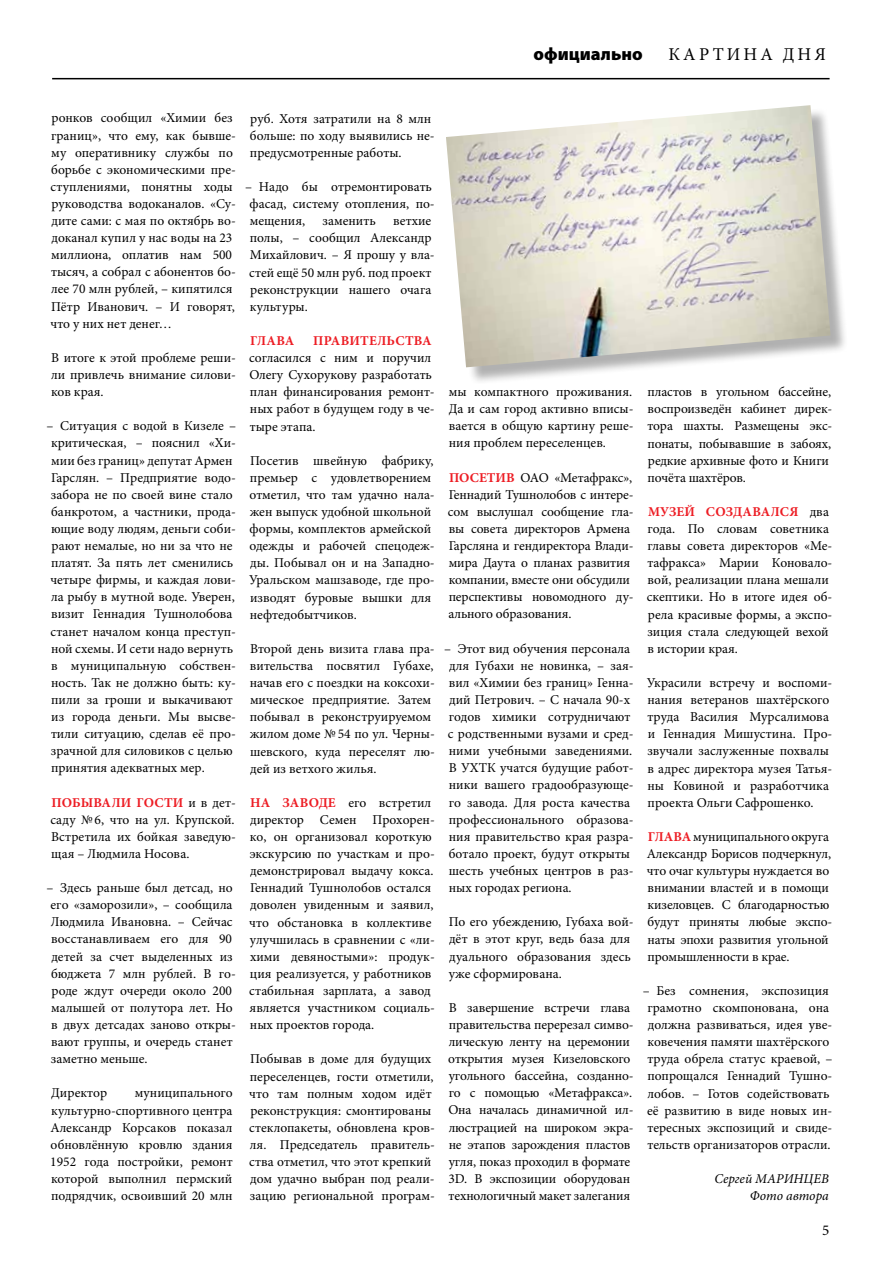
<style>
.page{position:relative;width:893px;height:1263px;background:#fff}
.page>*{position:absolute;margin:0;border:0;box-sizing:border-box;transform-origin:0 0}
.t1{font:900 18px "Myriad Pro";color:#000}
.t2{font:18px "Minion Pro";color:#000}
.t3{font:15px "Minion Pro";color:#000}
.t4{font:13.5px/17.1px "Minion Pro";color:#000}
.t5{font:italic 13.5px/17.1px "Minion Pro";color:#000;text-align:right}
.t6{font:700 13.5px "Minion Pro";letter-spacing:.01em;color:#ed1d24}
.s1{font-weight:700;color:#ed1d24}
</style>
<div class="page">
<hr style="left:52px;top:78px;width:778px;height:1px;background:#000">
<div style="left:449px;top:108px;width:400px;height:277px;background:#000;opacity:.31"></div>
<img style="left:446px;top:105px;width:385px;height:262px">
<h1 class="t1" style="left:534px;top:42px;width:111px">официально</h1>
<h1 class="t2" style="left:668px;top:42px;width:15px">карт</h1>
<h1 class="t2" style="left:727px;top:42px;width:32px">ина</h1>
<h1 class="t2" style="left:783px;top:42px;width:15px">дня</h1>
<p class="t4" style="left:50px;top:110px;width:187px">ронков сообщил «Химии без границ», что ему, как бывше‑ му оперативнику службы по борьбе с экономическими пре‑ ступлениями, понятны ходы руководства водоканалов. «Су‑ дите сами: с мая по октябрь во‑ доканал купил у нас воды на 23 миллиона, оплатив нам 500 тысяч, а собрал с абонентов бо‑ лее 70 млн рублей, – кипятился<br>Пётр Иванович. – И говорят, что у них нет денег…</p>
<p class="t4" style="left:51px;top:349px;width:186px;text-align:justify">В итоге к этой проблеме реши‑ ли привлечь внимание силови‑ ков края.</p>
<p class="t4" style="left:46px;top:417px;width:191px">– Ситуация с водой в Кизеле – критическая, – пояснил «Хи‑ мии без границ» депутат Армен<br>Гарслян. – Предприятие водо‑ забора не по своей вине стало банкротом, а частники, прода‑ ющие воду людям, деньги соби‑ рают немалые, но ни за что не платят. За пять лет сменились четыре фирмы, и каждая лови‑ ла рыбу в мутной воде. Уверен, визит Геннадия Тушнолобова станет началом конца преступ‑ ной схемы. И сети надо вернуть в муниципальную собствен‑ ность. Так не должно быть: ку‑ пили за гроши и выкачивают из города деньги. Мы высве‑ тили ситуацию, сделав её про‑ зрачной для силовиков с целью принятия адекватных мер.</p>
<p class="t4" style="left:50px;top:794px;width:187px;text-align:justify"><span class="s1">Побывали гости</span> и в дет‑ саду №6, что на ул. Крупской.<br>Встретила их бойкая заведую‑ щая – Людмила Носова.</p>
<p class="t4" style="left:51px;top:879px;width:187px;text-indent:-4px">– Здесь раньше был детсад, но его «заморозили», – сообщила<br>Людмила Ивановна. – Сейчас восстанавливаем его для 90 детей за счет выделенных из бюджета 7 млн рублей. В го‑ роде ждут очереди около 200 малышей от полутора лет. Но в двух детсадах заново откры‑ вают группы, и очередь станет заметно меньше.</p>
<p class="t4" style="left:51px;top:1084px;width:57px">Директор</p>
<p class="t4" style="left:50px;top:1084px;width:184px;text-align:justify;text-indent:84px">муниципального культурно-спортивного центра Александр Корсаков показал обновлённую кровлю здания 1952 года постройки, ремонт которой выполнил пермский подрядчик, освоивший 20 млн</p>
<p class="t4" style="left:250px;top:110px;width:186px">руб. Хотя затратили на 8 млн больше: по ходу выявились не‑ предусмотренные работы.</p>
<p class="t4" style="left:250px;top:178px;width:187px;text-indent:-4px">– Надо бы отремонтировать фасад, систему отопления, по‑ мещения,</p>
<p class="t4" style="left:249px;top:212px;width:187px;text-indent:144px">ветхие полы, – сообщил Александр<br>Михайлович. – Я прошу у вла‑ стей ещё 50 млн руб. под проект реконструкции нашего очага культуры.</p>
<p class="t6" style="left:250px;top:331px;width:45px">Глава</p>
<p class="t6" style="left:313px;top:331px;width:120px">правительства</p>
<p class="t4" style="left:249px;top:349px;width:187px">согласился с ним и поручил<br>Олегу Сухорукову разработать план финансирования ремонт‑ ных работ в будущем году в че‑ тыре этапа.</p>
<p class="t4" style="left:249px;top:452px;width:187px">Посетив швейную фабрику, премьер с удовлетворением отметил, что там удачно нала‑ жен выпуск удобной школьной формы, комплектов армейской одежды и рабочей спецодеж‑ ды. Побывал он и на Западно-<br>Уральском машзаводе, где про‑ изводят буровые вышки для нефтедобытчиков.</p>
<p class="t4" style="left:250px;top:640px;width:187px">Второй день визита глава пра‑ вительства посвятил Губахе, начав его с поездки на коксохи‑ мическое предприятие. Затем побывал в реконструируемом жилом доме №54 по ул. Черны‑ шевского, куда переселят лю‑ дей из ветхого жилья.</p>
<p class="t4" style="left:249px;top:794px;width:187px"><span class="s1">На заводе</span> его встретил директор Семен Прохорен‑ ко, он организовал короткую экскурсию по участкам и про‑ демонстрировал выдачу кокса.<br>Геннадий Тушнолобов остался доволен увиденным и заявил, что обстановка в коллективе улучшилась в сравнении с «ли‑ хими девяностыми»: продук‑ ция реализуется, у работников стабильная зарплата, а завод является участником социаль‑ ных проектов города.</p>
<p class="t4" style="left:249px;top:1050px;width:187px">Побывав в доме для будущих переселенцев, гости отметили, что там полным ходом идёт реконструкция: смонтированы стеклопакеты, обновлена кров‑ ля. Председатель правитель‑ ства отметил, что этот крепкий дом удачно выбран под реали‑ зацию региональной програм‑</p>
<p class="t4" style="left:323px;top:212px;width:55px">заменить</p>
<p class="t4" style="left:449px;top:383px;width:186px;text-align:justify">мы компактного проживания.<br>Да и сам город активно вписы‑ вается в общую картину реше‑ ния проблем переселенцев.</p>
<p class="t4" style="left:448px;top:469px;width:187px"><span class="s1">Посетив</span> ОАО «Метафракс»,<br>Геннадий Тушнолобов с интере‑ сом выслушал сообщение гла‑ вы совета директоров Армена<br>Гарсляна и гендиректора Влади‑ мира Даута о планах развития компании, вместе они обсудили перспективы новомодного ду‑ ального образования.</p>
<p class="t4" style="left:444px;top:640px;width:191px">– Этот вид обучения персонала для Губахи не новинка, – зая‑ вил «Химии без границ» Генна‑ дий Петрович. – С начала 90‑х годов химики сотрудничают с родственными вузами и сред‑ ними учебными заведениями.<br>В УХТК учатся будущие работ‑ ники вашего градообразующе‑ го завода. Для роста качества профессионального образова‑ ния правительство края разра‑ ботало проект, будут открыты шесть учебных центров в раз‑ ных городах региона.</p>
<p class="t4" style="left:449px;top:913px;width:185px">По его убеждению, Губаха вой&shy;дёт в этот круг, ведь база для дуального образования здесь уже сформирована.</p>
<p class="t4" style="left:448px;top:999px;width:187px">В завершение встречи глава правительства перерезал симво‑ лическую ленту на церемонии открытия музея Кизеловского угольного бассейна, созданно‑ го с помощью «Метафракса».<br>Она началась динамичной ил‑ люстрацией на широком экра‑ не этапов зарождения пластов угля, показ проходил в формате<br>3D. В экспозиции оборудован технологичный макет залегания</p>
<p class="t4" style="left:647px;top:383px;width:186px">пластов в угольном бассейне, воспроизведён кабинет дирек‑ тора шахты. Размещены экс‑ понаты, побывавшие в забоях, редкие архивные фото и Книги почёта шахтёров.</p>
<p class="t4" style="left:647px;top:503px;width:187px"><span class="s1">Музей создавался</span> два года. По словам советника главы совета директоров «Ме‑ тафракса» Марии Коновало‑ вой, реализации плана мешали скептики. Но в итоге идея об‑ рела красивые формы, а экспо‑ зиция стала следующей вехой в истории края.</p>
<p class="t4" style="left:647px;top:674px;width:187px">Украсили встречу и воспоми‑ нания ветеранов шахтёрского труда Василия Мурсалимова и Геннадия Мишустина. Про‑ звучали заслуженные похвалы в адрес директора музея Татья‑ ны Ковиной и разработчика проекта Ольги Сафрошенко.</p>
<p class="t4" style="left:647px;top:828px;width:187px"><span class="s1">Глава</span> муниципального округа<br>Александр Борисов подчеркнул, что очаг культуры нуждается во внимании властей и в помощи кизеловцев. С благодарностью будут приняты любые экспо‑ наты эпохи развития угольной промышленности в крае.</p>
<p class="t4" style="left:643px;top:982px;width:191px;text-align:center">– Без сомнения, экспозиция грамотно скомпонована, она должна развиваться, идея уве‑ ковечения памяти шахтёрского труда обрела статус краевой, – попрощался Геннадий Тушно‑ лобов. – Готов содействовать её развитию в виде новых ин‑ тересных экспозиций и свиде‑ тельств организаторов отрасли.</p>
<p class="t5" style="left:714px;top:1170px;width:116px">Сергей МАРИНЦЕВ<br>Фото автора</p>
<p class="t3" style="left:822px;top:1220px;width:9px">5</p>
</div>
